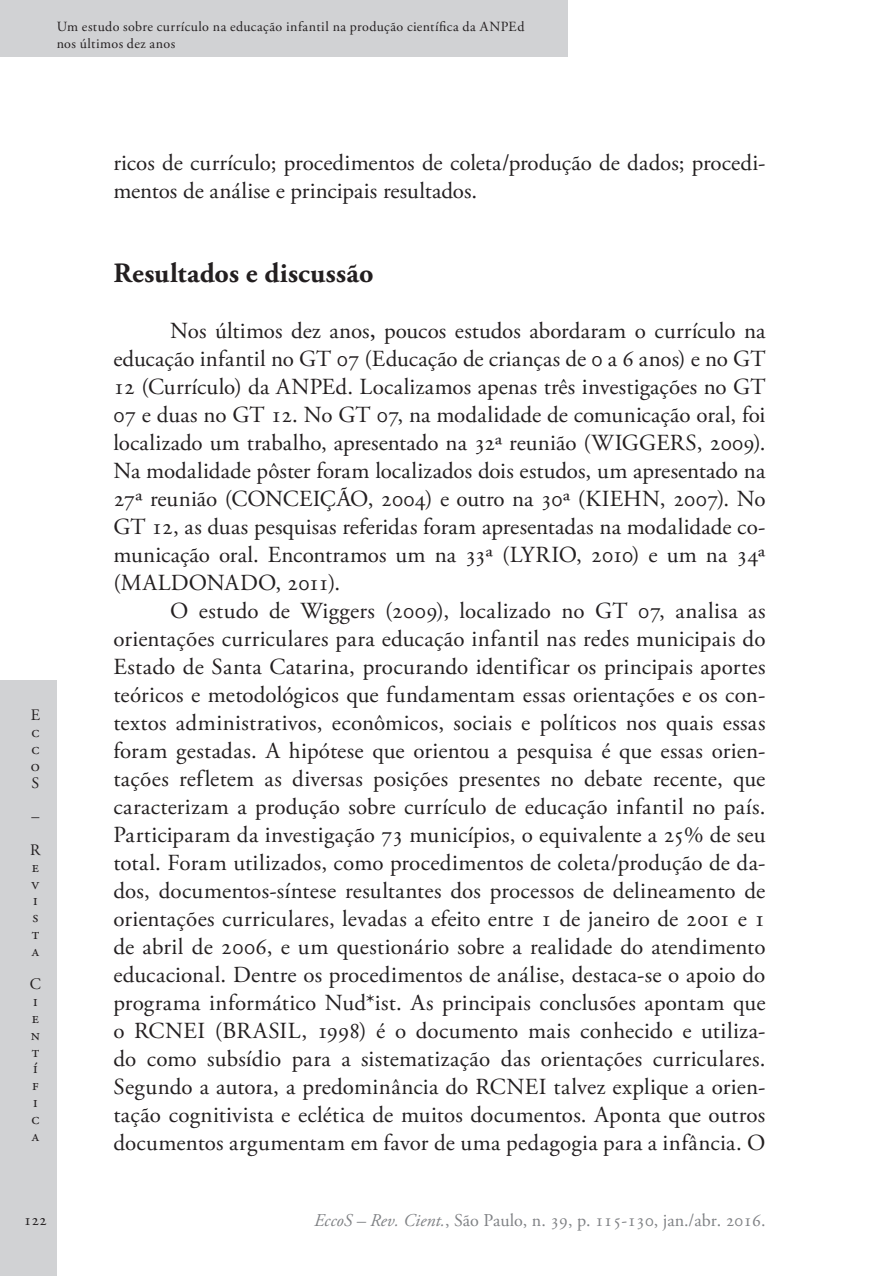
<style>
.page{position:relative;width:879px;height:1276px;background:#fff}
.page>*{position:absolute;margin:0;border:0;box-sizing:border-box;transform-origin:0 0}
.Ec_SubTitulo{font:700 28px "Adobe Garamond Pro";letter-spacing:.01em;color:#231f20}
.Ec_Normal{font:23px/28px "Adobe Garamond Pro";color:#231f20;text-align:justify}
.t1{font:18px "Adobe Garamond Pro";color:#808285}
.t2{font:16px/16.8px "Adobe Garamond Pro";color:#231f20;text-align:justify}
.t3{font:14px/16.8px "Adobe Garamond Pro";letter-spacing:.025em;color:#231f20}
.s1{font-weight:600}
.s2{font-style:italic}
</style>
<div class="page">
<div style="left:0;top:680px;width:57px;height:596px;background:#d1d2d4"></div>
<div style="left:0;top:0;width:567px;height:57px;background:#d1d2d4"></div>
<p class="t3" style="left:57px;top:18px;width:469px">Um estudo sobre currículo na educação infantil na produção científica da ANPEd nos últimos dez anos</p>
<p class="t2" style="left:31px;top:707px;width:11px">E c c o S</p>
<p class="t2" style="left:30px;top:800px;width:12px;line-height:33.6px">–<br>R</p>
<p class="t2" style="left:32px;top:859px;width:9px">e v i s t a</p>
<p class="t2" style="left:30px;top:976px;width:13px;text-align:left">C i e n t í f i c a</p>
<p class="Ec_Normal" style="left:113px;top:150px;width:653px">ricos de currículo; procedimentos de coleta/produção de dados; procedi&shy;mentos de análise e principais resultados.</p>
<p class="Ec_SubTitulo" style="left:113px;top:257px;width:262px">Resultados e discussão</p>
<p class="Ec_Normal" style="left:113px;top:318px;width:654px;text-indent:57px">Nos últimos dez anos<span class="s1">,</span> poucos estudos abordaram o currículo na educação infantil no GT 07 (Educação de crianças de 0 a 6 anos) e no GT 12 (Currículo) da ANPEd. Localizamos apenas três investigações no GT 07 e duas no GT 12. No GT 07, na modalidade de comunicação oral, foi localizado um trabalho, apresentado na 32ª reunião (WIGGERS, 2009).<br>Na modalidade pôster foram localizados dois estudos, um apresentado na 27ª reunião (CONCEIÇÃO, 2004) e outro na 30ª (KIEHN, 2007). No GT 12, as duas pesquisas referidas foram apresentadas na modalidade co&shy;municação oral. Encontramos um na 33ª (LYRIO, 2010) e um na 34ª (MALDONADO, 2011).</p>
<p class="Ec_Normal" style="left:113px;top:598px;width:653px;text-indent:57px">O estudo de Wiggers (2009), localizado no GT 07, analisa as orientações curriculares para educação infantil nas redes municipais do Estado de Santa Catarina, procurando identificar os principais aportes teóricos e metodológicos que fundamentam essas orientações e os con&shy;textos administrativos, econômicos, sociais e políticos nos quais essas foram gestadas. A hipótese que orientou a pesquisa é que essas orien&shy;tações refletem as diversas posições presentes no debate recente, que caracterizam a produção sobre currículo de educação infantil no país.<br>Participaram da investigação 73 municípios, o equivalente a 25% de seu total. Foram utilizados, como procedimentos de coleta/produção de da&shy;dos, documentos-síntese resultantes dos processos de delineamento de orientações curriculares, levadas a efeito entre 1 de janeiro de 2001 e 1 de abril de 2006, e um questionário sobre a realidade do atendimento educacional. Dentre os procedimentos de análise, destaca-se o apoio do programa informático Nud*ist. As principais conclusões apontam que o RCNEI (BRASIL, 1998) é o documento mais conhecido e utiliza&shy;do como subsídio para a sistematização das orientações curriculares.<br>Segundo a autora, a predominância do RCNEI talvez explique a orien&shy;tação cognitivista e eclética de muitos documentos. Aponta que outros documentos argumentam em favor de uma pedagogia para a infância. O</p>
<p class="t2" style="left:24px;top:1212px;width:24px">122</p>
<p class="t1" style="left:314px;top:1209px;width:453px"><span class="s2">EccoS – Rev. Cient.</span>, São Paulo, n. 39, p. 115-130, jan./abr. 2016.</p>
</div>
